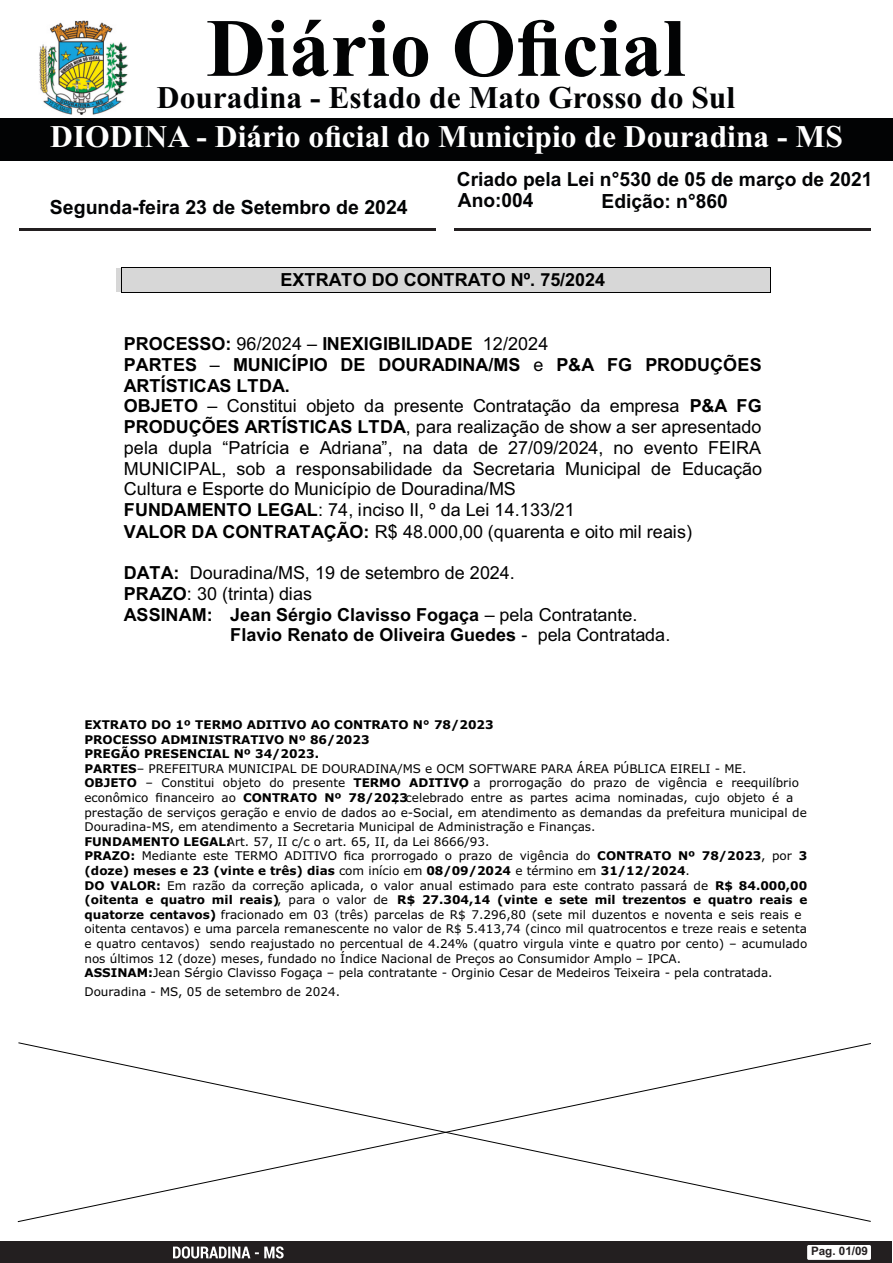
<style>
.page{position:relative;width:893px;height:1263px;background:#fff}
.page>*{position:absolute;margin:0;border:0;box-sizing:border-box;transform-origin:0 0}
.t1{font:700 82.5px "Times New Roman";color:#020304}
.t2{font:700 31.5px "Times New Roman";color:#fff}
.t3{font:700 31.5px "Times New Roman";color:#020304}
.t4{font:700 19.5px/21.6px "Arial";color:#020304}
.t5{font:18px/20.7px "Arial";color:#000}
.t6{font:700 18px "Arial";color:#000}
.t7{font:12px/14.5px "Verdana";color:#000}
.t8{font:700 11.7px "Arial";color:#231f20}
.s1{font-weight:700}
.s2{font-weight:400}
</style>
<div class="page">
<div style="left:0;top:118px;width:893px;height:43px;background:#020304"></div>
<img style="left:39px;top:20px;width:89px;height:95px">
<div style="left:0;top:1242px;width:892px;height:21px;background:#231f20"></div>
<div style="left:807px;top:1245px;width:64px;height:15px;background:#fff;border-radius:2px"></div>
<svg style="left:173px;top:1246px;width:111px;height:12px"></svg>
<hr style="left:455px;top:229px;width:416px;height:2px;background:#231f20">
<hr style="left:19px;top:229px;width:416px;height:2px;background:#231f20">
<div style="left:116px;top:268px;width:654px;height:24px;background:#d7d7d7"></div>
<hr style="left:122px;top:267px;width:648px;height:1px;background:#000">
<hr style="left:122px;top:292px;width:648px;height:1px;background:#000">
<svg style="left:121px;top:267px;width:1px;height:26px"></svg>
<svg style="left:770px;top:267px;width:1px;height:26px"></svg>
<svg style="left:17px;top:1042px;width:854px;height:180px"></svg>
<h1 class="t1" style="left:206px;top:20px;width:481px">Diário Oficial</h1>
<h2 class="t3" style="left:157px;top:87px;width:580px">Douradina - Estado de Mato Grosso do Sul</h2>
<h2 class="t2" style="left:50px;top:126px;width:794px">DIODINA - Diário oficial do Municipio de Douradina - MS</h2>
<h3 class="t4" style="left:50px;top:198px;width:359px">Segunda-feira 23 de Setembro de 2024</h3>
<h3 class="t4" style="left:457px;top:170px;width:417px">Criado pela Lei n°530 de 05 de março de 2021<br>Ano:004</h3>
<h3 class="t4" style="left:602px;top:192px;width:128px">Edição: n°860</h3>
<h3 class="t6" style="left:281px;top:273px;width:326px">EXTRATO DO CONTRATO Nº. 75/2024</h3>
<p class="t5" style="left:124px;top:335px;width:640px"><span class="s1">PROCESSO:</span> 96/2024 – <span class="s1">INEXIGIBILIDADE</span> 12/2024<br><span class="s1">PARTES</span> – <span class="s1">MUNICÍPIO DE DOURADINA/MS</span> e <span class="s1">P&amp;A FG PRODUÇÕES ARTÍSTICAS LTDA.<br>OBJETO</span> – Constitui objeto da presente Contratação da empresa <span class="s1">P&amp;A FG PRODUÇÕES ARTÍSTICAS LTDA</span>, para realização de show a ser apresentado pela dupla “Patrícia e Adriana”, na data de 27/09/2024, no evento FEIRA MUNICIPAL, sob a responsabilidade da Secretaria Municipal de Educação Cultura e Esporte do Município de Douradina/MS<br><span class="s1">FUNDAMENTO LEGAL</span>: 74, inciso II, º da Lei 14.133/21</p>
<h3 class="t5" style="left:124px;top:523px;width:570px"><span class="s1">VALOR DA CONTRATAÇÃO:</span> R$ 48.000,00 (quarenta e oito mil reais)</h3>
<h3 class="t5" style="left:124px;top:564px;width:392px"><span class="s1">DATA:</span> Douradina/MS, 19 de setembro de 2024.</h3>
<h3 class="t5" style="left:124px;top:585px;width:190px"><span class="s1">PRAZO</span>: 30 (trinta) dias</h3>
<h3 class="t6" style="left:124px;top:607px;width:515px">ASSINAM: Jean Sérgio Clavisso Fogaça <span class="s2">– pela Contratante.</span></h3>
<h3 class="t6" style="left:230px;top:628px;width:442px">Flavio Renato de Oliveira Guedes <span class="s2">- pela Contratada.</span></h3>
<p class="t7" style="left:84px;top:718px;width:724px"><span class="s1">EXTRATO DO 1º TERMO ADITIVO AO CONTRATO N° 78/2023<br>PROCESSO ADMINISTRATIVO Nº 86/2023<br>PREGÃO PRESENCIAL Nº 34/2023.<br>PARTES</span>– PREFEITURA MUNICIPAL DE DOURADINA/MS e OCM SOFTWARE PARA ÁREA PÚBLICA EIRELI - ME.<br><span class="s1">OBJETO</span> – Constitui objeto do presente <span class="s1">TERMO ADITIVO</span>, a prorrogação do prazo de vigência e reequilíbrio econômico financeiro ao <span class="s1">CONTRATO Nº 78/202</span>,<span class="s1">3</span>celebrado entre as partes acima nominadas, cujo objeto é a prestação de serviços geração e envio de dados ao e-Social, em atendimento as demandas da prefeitura municipal de Douradina-MS, em atendimento a Secretaria Municipal de Administração e Finanças.<br><span class="s1">FUNDAMENTO LEGAL:</span>Art. 57, II c/c o art. 65, II, da Lei 8666/93.<br><span class="s1">PRAZO:</span> Mediante este TERMO ADITIVO fica prorrogado o prazo de vigência do <span class="s1">CONTRATO Nº 78/2023</span>, por <span class="s1">3 (doze) meses e 23 (vinte e três) dias</span> com início em <span class="s1">08/09/2024</span> e término em <span class="s1">31/12/2024</span>.<br><span class="s1">DO VALOR:</span> Em razão da correção aplicada, o valor anual estimado para este contrato passará de <span class="s1">R$ 84.000,00 (oitenta e quatro mil reais)</span>, para o valor de <span class="s1">R$ 27.304,14 (vinte e sete mil trezentos e quatro reais e quatorze centavos)</span>, fracionado em 03 (três) parcelas de R$ 7.296,80 (sete mil duzentos e noventa e seis reais e oitenta centavos) e uma parcela remanescente no valor de R$ 5.413,74 (cinco mil quatrocentos e treze reais e setenta e quatro centavos) sendo reajustado no percentual de 4.24% (quatro virgula vinte e quatro por cento) – acumulado nos últimos 12 (doze) meses, fundado no Índice Nacional de Preços ao Consumidor Amplo – IPCA.<br><span class="s1">ASSINAM:</span>Jean Sérgio Clavisso Fogaça – pela contratante - Orginio Cesar de Medeiros Teixeira - pela contratada.</p>
<p class="t7" style="left:84px;top:985px;width:257px">Douradina - MS, 05 de setembro de 2024.</p>
<p class="t8" style="left:811px;top:1247px;width:59px">Pag. 01/09</p>
</div>
